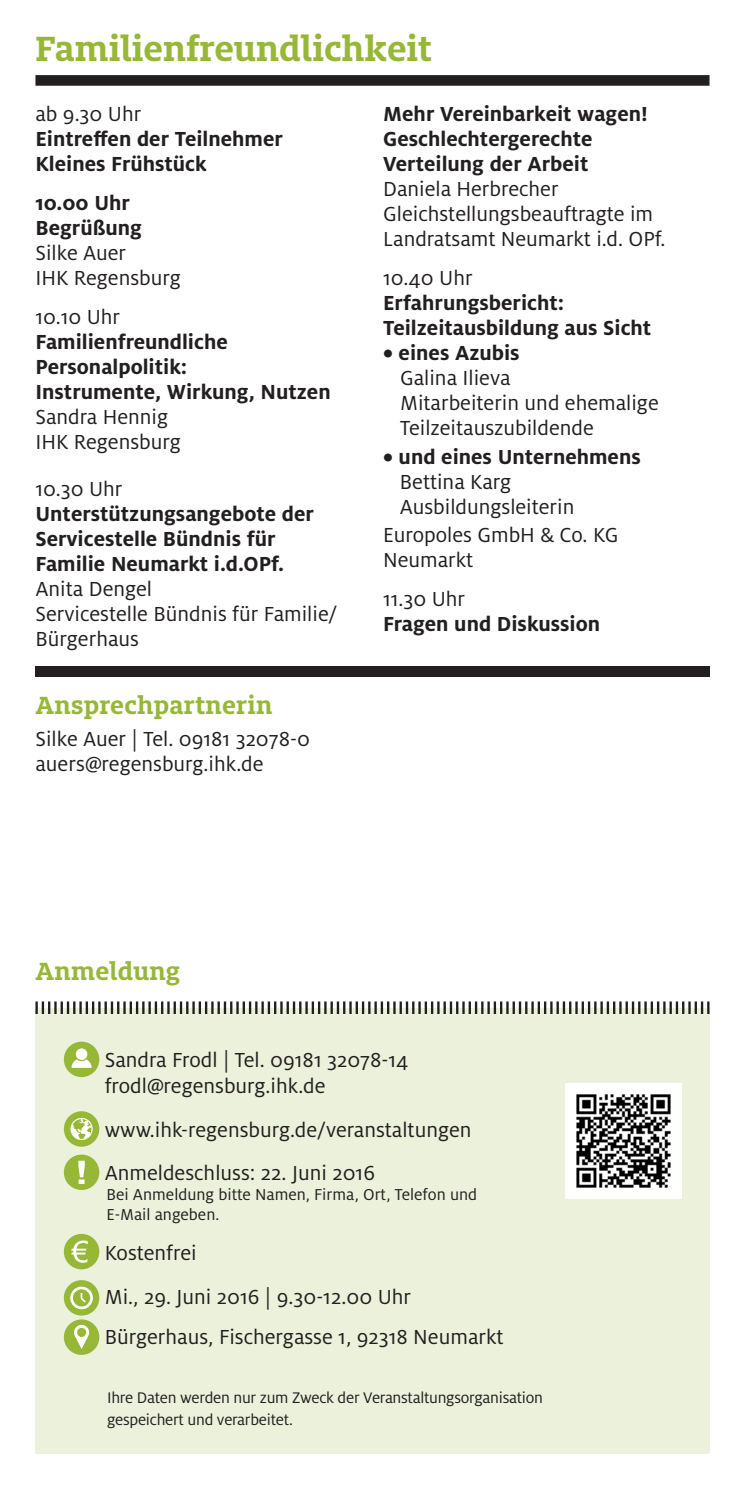
<style>
.page{position:relative;width:745px;height:1489px;background:#fff}
.page>*{position:absolute;margin:0;border:0;box-sizing:border-box;transform-origin:0 0}
.t1{font:700 38.75px "Milo Slab Pro";color:#97b737}
.t2{font:700 27.5px "Milo Slab Pro";letter-spacing:.01em;color:#97b737}
.t3{font:22.5px/25px "Milo Pro";color:#231f20}
.t4{font:700 22.5px/25px "Milo Pro";color:#231f20}
.t5{font:17.5px/20px "Milo Pro";color:#231f20}
.t6{font:17px/22.5px "Milo Pro";letter-spacing:-.015em;color:#231f20}
</style>
<div class="page">
<div style="left:35px;top:75px;width:674px;height:11px;background:#231f20"></div>
<div style="left:35px;top:1007px;width:674px;height:446px;background:#ebf1db"></div>
<div style="left:64px;top:1041px;width:35px;height:36px;background:#97b737;border-radius:50%"></div>
<svg style="left:71px;top:1048px;width:21px;height:19px"></svg>
<div style="left:64px;top:1111px;width:35px;height:35px;background:#97b737;border-radius:50%"></div>
<svg style="left:70px;top:1117px;width:23px;height:22px"></svg>
<div style="left:64px;top:1154px;width:35px;height:35px;background:#97b737;border-radius:50%"></div>
<svg style="left:78px;top:1160px;width:7px;height:23px"></svg>
<div style="left:64px;top:1233px;width:35px;height:36px;background:#97b737;border-radius:50%"></div>
<svg style="left:71px;top:1240px;width:17px;height:22px"></svg>
<div style="left:64px;top:1279px;width:35px;height:36px;background:#97b737;border-radius:50%"></div>
<svg style="left:81px;top:1293px;width:5px;height:9px"></svg>
<div style="left:70px;top:1286px;width:23px;height:23px;border:3px solid #fff;border-radius:50%"></div>
<div style="left:64px;top:1319px;width:35px;height:35px;background:#97b737;border-radius:50%"></div>
<svg style="left:74px;top:1324px;width:15px;height:24px"></svg>
<svg style="left:35px;top:1001px;width:674px;height:12px"></svg>
<div style="left:35px;top:666px;width:674px;height:10px;background:#231f20"></div>
<img style="left:565px;top:1083px;width:115px;height:115px">
<h1 class="t1" style="left:35px;top:24px;width:398px">Familienfreundlichkeit</h1>
<p class="t3" style="left:35px;top:101px;width:107px">ab 9.30 Uhr</p>
<p class="t4" style="left:35px;top:126px;width:249px">Eintreffen der Teilnehmer<br>Kleines Frühstück</p>
<p class="t4" style="left:35px;top:190px;width:108px">10.00 Uhr<br>Begrüßung</p>
<p class="t3" style="left:35px;top:240px;width:147px">Silke Auer<br>IHK Regensburg</p>
<p class="t3" style="left:35px;top:305px;width:86px">10.10 Uhr</p>
<p class="t4" style="left:35px;top:329px;width:296px">Familienfreundliche<br>Personalpolitik:<br>Instrumente, Wirkung, Nutzen</p>
<p class="t3" style="left:35px;top:405px;width:147px">Sandra Hennig<br>IHK Regensburg</p>
<p class="t3" style="left:35px;top:476px;width:88px">10.30 Uhr</p>
<p class="t4" style="left:35px;top:501px;width:280px">Unterstützungsangebote der<br>Servicestelle Bündnis für<br>Familie Neumarkt i.d.OPf.</p>
<p class="t3" style="left:35px;top:576px;width:303px">Anita Dengel<br>Servicestelle Bündnis für Familie/<br>Bürgerhaus</p>
<p class="t2" style="left:35px;top:687px;width:238px">Ansprechpartnerin</p>
<p class="t3" style="left:35px;top:726px;width:276px">Silke Auer | Tel. 09181 32078-0 auers@regensburg.ihk.de</p>
<p class="t4" style="left:383px;top:101px;width:266px">Mehr Vereinbarkeit wagen!<br>Geschlechtergerechte<br>Verteilung der Arbeit</p>
<p class="t3" style="left:383px;top:176px;width:284px">Daniela Herbrecher<br>Gleichstellungsbeauftragte im<br>Landratsamt Neumarkt i.d. OPf.</p>
<p class="t3" style="left:383px;top:265px;width:91px">10.40 Uhr</p>
<p class="t4" style="left:383px;top:290px;width:269px">Erfahrungsbericht:<br>Teilzeitausbildung aus Sicht</p>
<p class="t4" style="left:383px;top:340px;width:138px">• eines Azubis</p>
<p class="t3" style="left:400px;top:365px;width:260px">Galina Ilieva<br>Mitarbeiterin und ehemalige<br>Teilzeitauszubildende</p>
<p class="t4" style="left:383px;top:444px;width:259px">• und eines Unternehmens</p>
<p class="t3" style="left:399px;top:469px;width:176px">Bettina Karg<br>Ausbildungsleiterin</p>
<p class="t3" style="left:383px;top:522px;width:237px">Europoles GmbH &amp; Co. KG<br>Neumarkt</p>
<p class="t3" style="left:383px;top:587px;width:84px">11.30 Uhr</p>
<p class="t4" style="left:383px;top:611px;width:218px">Fragen und Diskussion</p>
<p class="t2" style="left:35px;top:953px;width:146px">Anmeldung</p>
<p class="t3" style="left:105px;top:1047px;width:305px;line-height:26.2px">Sandra Frodl | Tel. 09181 32078-14 frodl@regensburg.ihk.de</p>
<p class="t3" style="left:105px;top:1108px;width:368px;line-height:43.2px">www.ihk-regensburg.de/veranstaltungen<br>Anmeldeschluss: 22. Juni 2016</p>
<p class="t5" style="left:106px;top:1184px;width:372px">Bei Anmeldung bitte Namen, Firma, Ort, Telefon und<br>E-Mail angeben.</p>
<p class="t3" style="left:105px;top:1231px;width:308px;line-height:43.2px">Kostenfrei<br>Mi., 29. Juni 2016 | 9.30-12.00 Uhr</p>
<p class="t3" style="left:105px;top:1324px;width:400px">Bürgerhaus, Fischergasse 1, 92318 Neumarkt</p>
<p class="t6" style="left:107px;top:1385px;width:437px">Ihre Daten werden nur zum Zweck der Veranstaltungsorganisation gespeichert und verarbeitet.</p>
</div>
